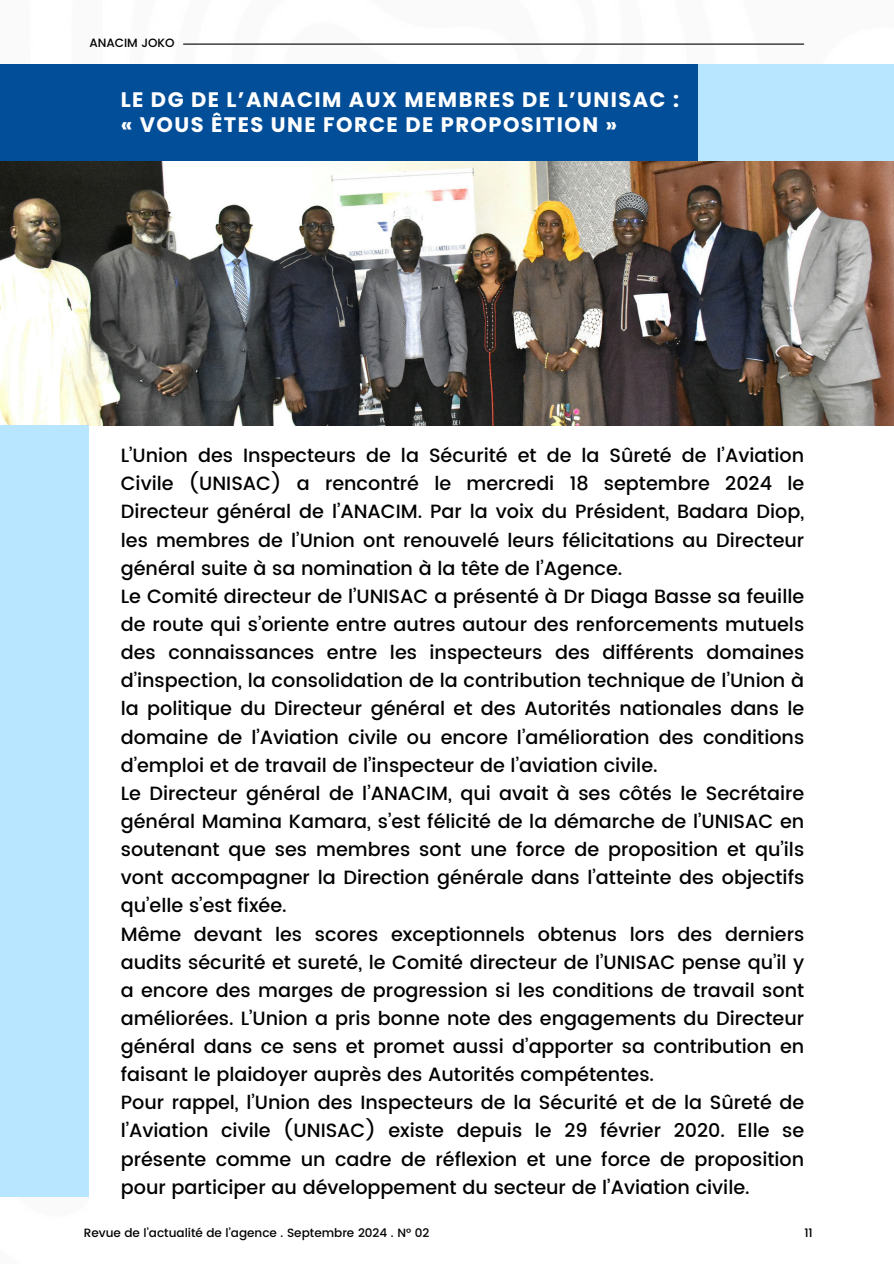
<style>
.page{position:relative;width:894px;height:1264px;background:#fff}
.page>*{position:absolute;margin:0;border:0;box-sizing:border-box;transform-origin:0 0}
.t1{font:700 21px/24.8px "Poppins";letter-spacing:.07em;color:#fff}
.t2{font:500 19.2px/28.2px "Poppins";color:#000}
.t3{font:500 12px "Poppins";color:#000}
</style>
<div class="page">
<img style="left:0;top:161px;width:893px;height:264px">
<div style="left:0;top:425px;width:89px;height:771px;background:#b8e5ff"></div>
<div style="left:697px;top:64px;width:196px;height:97px;background:#b8e5ff"></div>
<div style="left:0;top:64px;width:697px;height:97px;background:#034e98"></div>
<hr style="left:183px;top:44px;width:620px;height:1px;background:#000">
<h1 class="t3" style="left:89px;top:35px;width:87px">ANACIM JOKO</h1>
<p class="t1" style="left:121px;top:87px;width:559px">LE DG DE L’ANACIM AUX MEMBRES DE L’UNISAC : « VOUS ÊTES UNE FORCE DE PROPOSITION »</p>
<h3 class="t2" style="left:121px;top:441px;width:684px">L’Union des Inspecteurs de la Sécurité et de la Sûreté de l’Aviation Civile (UNISAC) a rencontré le mercredi 18 septembre 2024 le Directeur général de l’ANACIM. Par la voix du Président, Badara Diop, les membres de l’Union ont renouvelé leurs félicitations au Directeur général suite à sa nomination à la tête de l’Agence.<br>Le Comité directeur de l’UNISAC a présenté à Dr Diaga Basse sa feuille de route qui s’oriente entre autres autour des renforcements mutuels des connaissances entre les inspecteurs des différents domaines d’inspection, la consolidation de la contribution technique de l’Union à la politique du Directeur général et des Autorités nationales dans le domaine de l’Aviation civile ou encore l’amélioration des conditions d’emploi et de travail de l’inspecteur de l’aviation civile.<br>Le Directeur général de l’ANACIM, qui avait à ses côtés le Secrétaire général Mamina Kamara, s’est félicité de la démarche de l’UNISAC en soutenant que ses membres sont une force de proposition et qu’ils vont accompagner la Direction générale dans l’atteinte des objectifs qu’elle s’est fixée.<br>Même devant les scores exceptionnels obtenus lors des derniers audits sécurité et sureté, le Comité directeur de l’UNISAC pense qu’il y a encore des marges de progression si les conditions de travail sont améliorées. L’Union a pris bonne note des engagements du Directeur général dans ce sens et promet aussi d’apporter sa contribution en faisant le plaidoyer auprès des Autorités compétentes.<br>Pour rappel, l’Union des Inspecteurs de la Sécurité et de la Sûreté de l’Aviation civile (UNISAC) existe depuis le 29 février 2020. Elle se présente comme un cadre de réflexion et une force de proposition pour participer au développement du secteur de l’Aviation civile.</h3>
<p class="t3" style="left:84px;top:1225px;width:347px">Revue de l’actualité de l’agence . Septembre 2024 . N° 02</p>
<h2 class="t3" style="left:804px;top:1225px;width:10px">11</h2>
</div>
